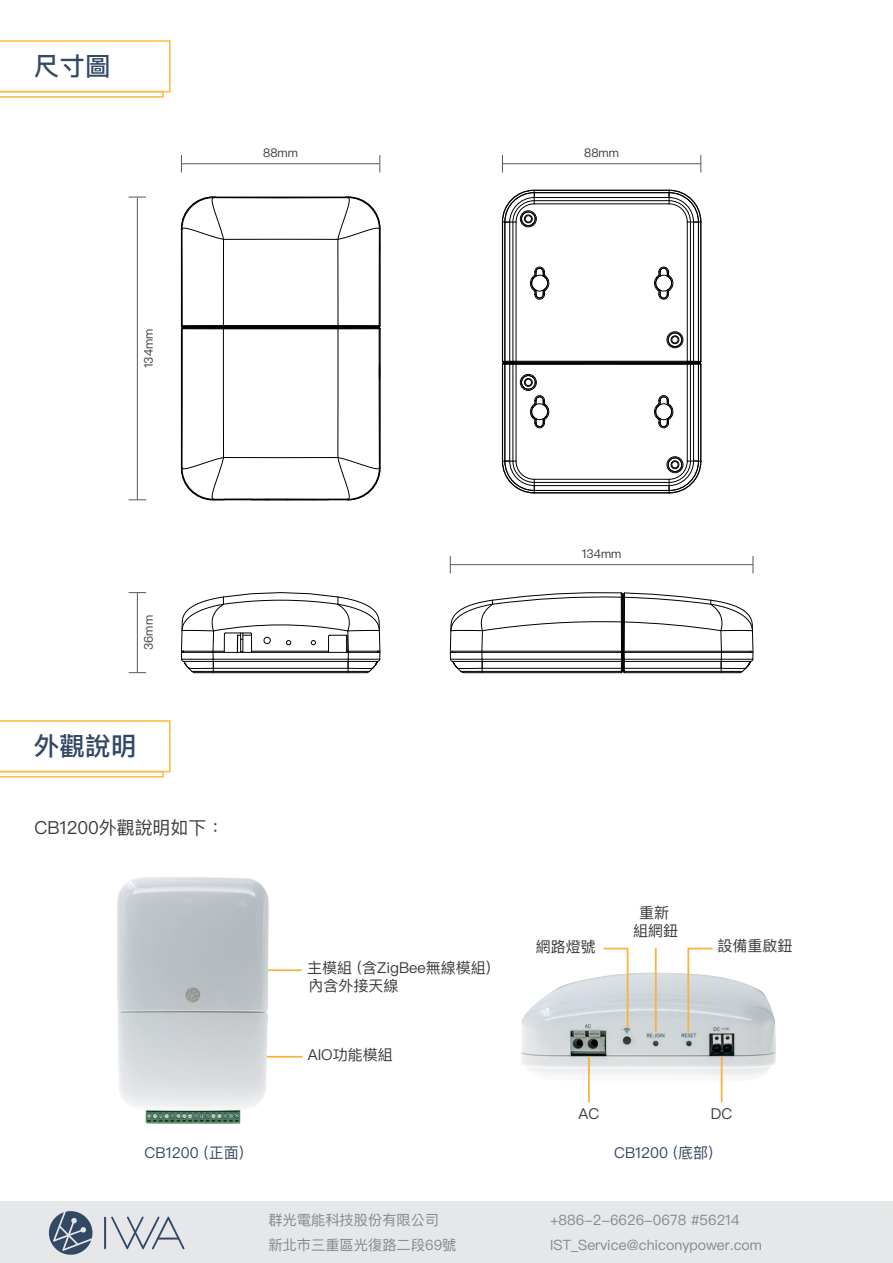
<style>
.page{position:relative;width:893px;height:1263px;background:#fff}
.page>*{position:absolute;margin:0;border:0;box-sizing:border-box;transform-origin:0 0}
.t1{font:500 25.5px "Ping Fang TC";letter-spacing:.01em;color:#334865}
.t2{font:18px "Ping Fang TC";letter-spacing:-.005em;color:#3e3e3f}
.t3{font:15px/18px "Ping Fang TC";color:#3d3b3a}
.t4{font:15px "Ping Fang TC";color:#334865}
.t5{font:14.25px/25.5px "Ping Fang TC";color:#87888b}
.t6{font:12px "Ping Fang TC";color:#3d3b3a}
</style>
<div class="page">
<div style="left:0;top:1202px;width:893px;height:61px;background:#e6e7e9"></div>
<hr style="left:104px;top:1217px;width:2px;height:32px;background:#334865">
<svg style="left:111px;top:1216px;width:74px;height:33px"></svg>
<hr style="left:157px;top:1237px;width:22px;height:2px;background:#334865">
<svg style="left:49px;top:1211px;width:43px;height:44px"></svg>
<div style="left:0;top:40px;width:171px;height:52px;border:2px solid #fdb940"></div>
<div style="left:0;top:91px;width:164px;height:7px;border:2px solid #fdb940"></div>
<div style="left:0;top:720px;width:171px;height:52px;border:2px solid #fdb940"></div>
<div style="left:0;top:771px;width:164px;height:6px;border:2px solid #fdb940"></div>
<svg style="left:129px;top:592px;width:17px;height:1px"></svg>
<svg style="left:129px;top:672px;width:17px;height:1px"></svg>
<hr style="left:137px;top:593px;width:1px;height:80px;background:#57585a">
<svg style="left:129px;top:197px;width:17px;height:1px"></svg>
<svg style="left:129px;top:499px;width:17px;height:1px"></svg>
<hr style="left:137px;top:198px;width:1px;height:302px;background:#57585a">
<hr style="left:181px;top:163px;width:199px;height:1px;background:#57585a">
<svg style="left:379px;top:155px;width:1px;height:18px"></svg>
<svg style="left:181px;top:155px;width:1px;height:18px"></svg>
<hr style="left:502px;top:163px;width:199px;height:1px;background:#57585a">
<svg style="left:700px;top:155px;width:1px;height:18px"></svg>
<svg style="left:502px;top:155px;width:1px;height:18px"></svg>
<hr style="left:450px;top:564px;width:303px;height:1px;background:#57585a">
<svg style="left:753px;top:556px;width:1px;height:17px"></svg>
<svg style="left:450px;top:556px;width:1px;height:17px"></svg>
<svg style="left:181px;top:592px;width:199px;height:81px"></svg>
<svg style="left:450px;top:592px;width:303px;height:81px"></svg>
<svg style="left:181px;top:196px;width:200px;height:305px"></svg>
<hr style="left:534px;top:493px;width:135px;height:1px;background:#000001">
<hr style="left:534px;top:492px;width:135px;height:1px;background:#000001">
<hr style="left:534px;top:490px;width:135px;height:1px;background:#000001">
<hr style="left:534px;top:485px;width:135px;height:1px;background:#000001">
<hr style="left:534px;top:482px;width:135px;height:1px;background:#000001">
<hr style="left:534px;top:479px;width:135px;height:1px;background:#000001">
<hr style="left:502px;top:364px;width:1px;height:97px;background:#000001">
<hr style="left:502px;top:222px;width:1px;height:139px;background:#000001">
<hr style="left:505px;top:222px;width:1px;height:139px;background:#000001">
<hr style="left:505px;top:364px;width:1px;height:97px;background:#000001">
<hr style="left:509px;top:222px;width:1px;height:139px;background:#000001">
<hr style="left:509px;top:364px;width:1px;height:97px;background:#000001">
<hr style="left:513px;top:222px;width:1px;height:139px;background:#000001">
<hr style="left:513px;top:364px;width:1px;height:97px;background:#000001">
<hr style="left:516px;top:222px;width:1px;height:140px;background:#000001">
<hr style="left:516px;top:364px;width:1px;height:97px;background:#000001">
<hr style="left:516px;top:364px;width:171px;height:1px;background:#000001">
<hr style="left:516px;top:363px;width:171px;height:1px;background:#000001">
<hr style="left:516px;top:362px;width:171px;height:1px;background:#000001">
<hr style="left:516px;top:361px;width:171px;height:1px;background:#000001">
<hr style="left:687px;top:222px;width:1px;height:140px;background:#000001">
<hr style="left:687px;top:364px;width:1px;height:97px;background:#000001">
<hr style="left:690px;top:222px;width:1px;height:139px;background:#000001">
<hr style="left:690px;top:364px;width:1px;height:97px;background:#000001">
<hr style="left:693px;top:364px;width:1px;height:97px;background:#000001">
<hr style="left:693px;top:222px;width:1px;height:139px;background:#000001">
<hr style="left:698px;top:363px;width:1px;height:98px;background:#000001">
<hr style="left:698px;top:222px;width:1px;height:140px;background:#000001">
<hr style="left:700px;top:222px;width:1px;height:139px;background:#000001">
<hr style="left:700px;top:364px;width:1px;height:97px;background:#000001">
<hr style="left:701px;top:364px;width:1px;height:97px;background:#000001">
<hr style="left:701px;top:222px;width:1px;height:139px;background:#000001">
<hr style="left:534px;top:204px;width:135px;height:1px;background:#000001">
<hr style="left:534px;top:200px;width:135px;height:1px;background:#000001">
<hr style="left:534px;top:197px;width:135px;height:1px;background:#000001">
<hr style="left:534px;top:192px;width:135px;height:1px;background:#000001">
<hr style="left:534px;top:190px;width:135px;height:1px;background:#000001">
<div style="left:520px;top:374px;width:17px;height:17px;border:1px solid #000001;border-radius:50%"></div>
<div style="left:521px;top:375px;width:14px;height:15px;border:1px solid #000001;border-radius:50%"></div>
<div style="left:521px;top:375px;width:14px;height:14px;border:1px solid #000001;border-radius:50%"></div>
<div style="left:524px;top:378px;width:9px;height:9px;border:1px solid #000001;border-radius:50%"></div>
<div style="left:525px;top:379px;width:7px;height:7px;border:1px solid #000001;border-radius:50%"></div>
<div style="left:520px;top:211px;width:17px;height:16px;border:1px solid #000001;border-radius:50%"></div>
<div style="left:521px;top:212px;width:14px;height:14px;border:1px solid #000001;border-radius:50%"></div>
<div style="left:667px;top:456px;width:16px;height:17px;border:1px solid #000001;border-radius:50%"></div>
<div style="left:667px;top:331px;width:16px;height:17px;border:1px solid #000001;border-radius:50%"></div>
<div style="left:668px;top:458px;width:14px;height:14px;border:1px solid #000001;border-radius:50%"></div>
<div style="left:668px;top:333px;width:14px;height:14px;border:1px solid #000001;border-radius:50%"></div>
<div style="left:671px;top:335px;width:8px;height:9px;border:1px solid #000001;border-radius:50%"></div>
<div style="left:671px;top:336px;width:7px;height:7px;border:1px solid #000001;border-radius:50%"></div>
<svg style="left:668px;top:460px;width:34px;height:33px"></svg>
<svg style="left:502px;top:460px;width:33px;height:33px"></svg>
<svg style="left:653px;top:395px;width:21px;height:33px"></svg>
<svg style="left:529px;top:395px;width:21px;height:33px"></svg>
<svg style="left:529px;top:266px;width:21px;height:34px"></svg>
<svg style="left:668px;top:190px;width:34px;height:33px"></svg>
<svg style="left:654px;top:266px;width:20px;height:34px"></svg>
<svg style="left:502px;top:190px;width:33px;height:33px"></svg>
<svg style="left:502px;top:361px;width:16px;height:4px"></svg>
<svg style="left:685px;top:361px;width:17px;height:4px"></svg>
<img style="left:521px;top:965px;width:255px;height:129px">
<hr style="left:266px;top:969px;width:35px;height:2px;background:#fbb03f">
<hr style="left:264px;top:1056px;width:38px;height:1px;background:#fbb03f">
<hr style="left:655px;top:948px;width:2px;height:83px;background:#fbb03f">
<svg style="left:686px;top:947px;width:28px;height:86px"></svg>
<svg style="left:602px;top:947px;width:27px;height:81px"></svg>
<hr style="left:588px;top:1057px;width:2px;height:45px;background:#fbb03f">
<hr style="left:721px;top:1057px;width:1px;height:45px;background:#fbb03f">
<img style="left:117px;top:877px;width:165px;height:247px">
<h1 class="t1" style="left:34px;top:50px;width:79px">尺寸圖</h1>
<p class="t6" style="left:141px;top:368px;width:41px;rotate:-90deg">134mm</p>
<p class="t6" style="left:263px;top:145px;width:36px">88mm</p>
<p class="t6" style="left:584px;top:145px;width:36px">88mm</p>
<p class="t6" style="left:141px;top:650px;width:36px;rotate:-90deg">36mm</p>
<h1 class="t1" style="left:34px;top:730px;width:104px">外觀說明</h1>
<p class="t2" style="left:35px;top:816px;width:191px">CB1200外觀說明如下：</p>
<p class="t6" style="left:582px;top:546px;width:41px">134mm</p>
<p class="t3" style="left:307px;top:958px;width:185px">主模組 (含ZigBee無線模組)內含外接天線</p>
<p class="t3" style="left:308px;top:1045px;width:86px">AIO功能模組</p>
<p class="t3" style="left:536px;top:938px;width:61px">網路燈號</p>
<p class="t3" style="left:633px;top:904px;width:46px;text-align:center">重新組網鈕</p>
<p class="t3" style="left:717px;top:936px;width:76px">設備重啟鈕</p>
<p class="t3" style="left:578px;top:1104px;width:22px">AC</p>
<p class="t3" style="left:711px;top:1104px;width:23px">DC</p>
<p class="t4" style="left:145px;top:1143px;width:101px">CB1200 (正面)</p>
<p class="t4" style="left:614px;top:1143px;width:101px">CB1200 (底部)</p>
<p class="t5" style="left:268px;top:1207px;width:190px">群光電能科技股份有限公司新北市三重區光復路二段69號</p>
<p class="t5" style="left:550px;top:1207px;width:214px">+886-2-6626-0678 #56214<br>IST_Service@chiconypower.com</p>
</div>
